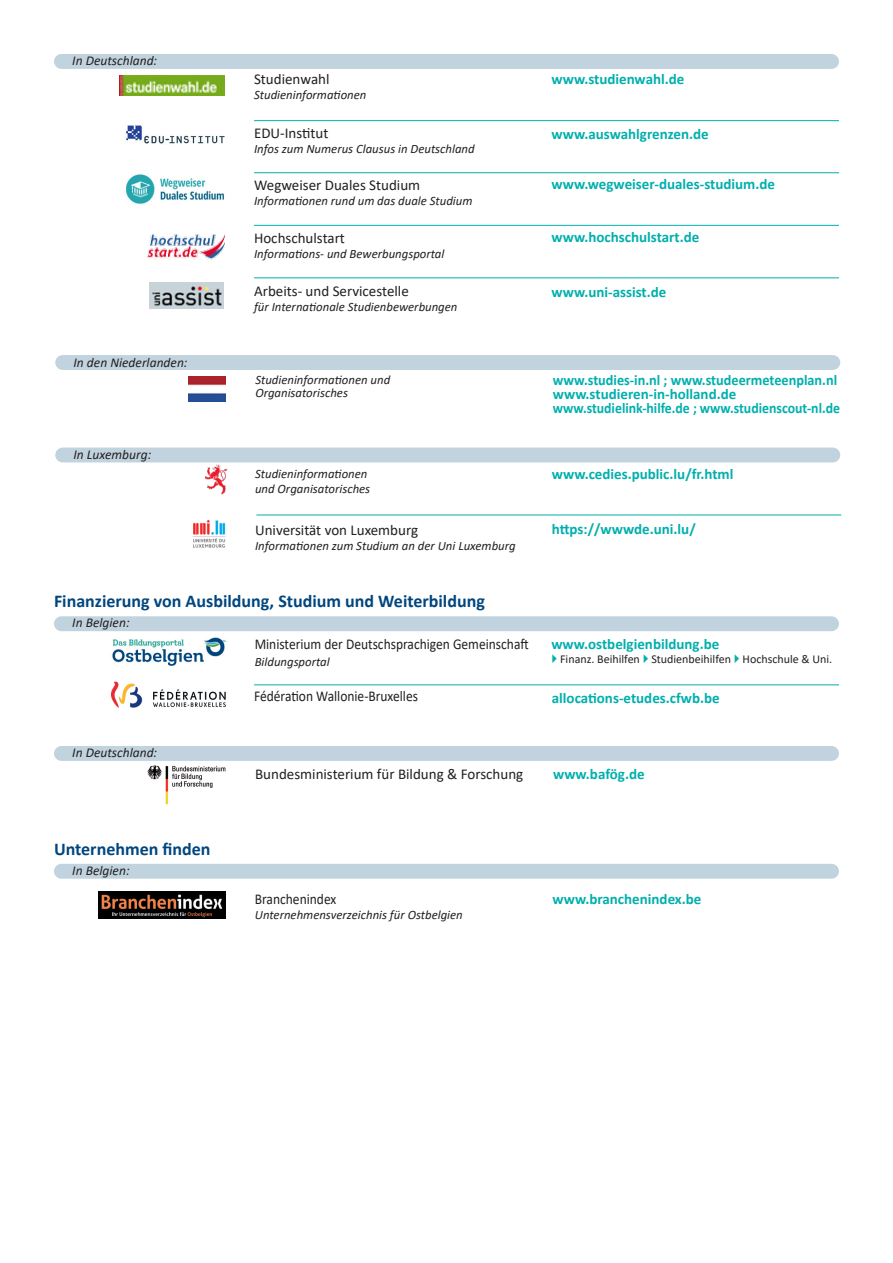
<style>
.page{position:relative;width:893px;height:1263px;background:#fff}
.page>*{position:absolute;margin:0;border:0;box-sizing:border-box;transform-origin:0 0}
.t1{font:700 18px "Calibri";color:#00467e}
.t2{font:700 15px "Calibri";color:#00afad}
.t3{font:15px "Calibri";color:#231f20}
.t4{font:15px "Calibri";color:#231f20;scale:.9 1}
.t5{font:700 15px "Calibri";color:#00afad;scale:.92 1}
.t6{font:700 15px "Calibri";color:#00afad;scale:.95 1}
.t7{font:italic 13.5px "Calibri";color:#231f20}
.t8{font:italic 12.75px "Calibri";color:#231f20}
.t9{font:12px "Calibri";color:#231f20}
</style>
<div class="page">
<img style="left:112px;top:637px;width:115px;height:29px">
<img style="left:147px;top:765px;width:79px;height:40px">
<div style="left:54px;top:616px;width:785px;height:15px;background:#c1d3de;border-radius:7px"></div>
<div style="left:54px;top:746px;width:785px;height:15px;background:#c1d3de;border-radius:7px"></div>
<img style="left:111px;top:681px;width:115px;height:27px">
<hr style="left:254px;top:684px;width:585px;height:1px;background:#00afad">
<img style="left:188px;top:377px;width:38px;height:25px">
<div style="left:55px;top:355px;width:785px;height:15px;background:#c1d3de;border-radius:7px"></div>
<div style="left:55px;top:448px;width:785px;height:14px;background:#c1d3de;border-radius:7px"></div>
<img style="left:206px;top:464px;width:22px;height:31px">
<img style="left:193px;top:520px;width:33px;height:28px">
<hr style="left:256px;top:515px;width:585px;height:1px;background:#00afad">
<img style="left:99px;top:892px;width:126px;height:27px">
<div style="left:54px;top:864px;width:785px;height:15px;background:#c1d3de;border-radius:7px"></div>
<img style="left:119px;top:75px;width:105px;height:21px">
<img style="left:147px;top:234px;width:77px;height:25px">
<img style="left:150px;top:283px;width:73px;height:25px">
<img style="left:126px;top:125px;width:99px;height:19px">
<img style="left:126px;top:174px;width:98px;height:30px">
<div style="left:54px;top:54px;width:785px;height:15px;background:#c1d3de;border-radius:7px"></div>
<hr style="left:254px;top:120px;width:585px;height:1px;background:#00afad">
<hr style="left:254px;top:172px;width:585px;height:1px;background:#00afad">
<hr style="left:254px;top:225px;width:585px;height:1px;background:#00afad">
<hr style="left:254px;top:277px;width:585px;height:1px;background:#00afad">
<p class="t7" style="left:72px;top:52px;width:86px">In Deutschland:</p>
<p class="t7" style="left:74px;top:353px;width:115px">In den Niederlanden:</p>
<p class="t7" style="left:74px;top:445px;width:79px">In Luxemburg:</p>
<p class="t3" style="left:254px;top:69px;width:77px">Studienwahl</p>
<p class="t2" style="left:551px;top:68px;width:134px">www.studienwahl.de</p>
<p class="t8" style="left:254px;top:86px;width:114px">Studieninformationen</p>
<p class="t3" style="left:254px;top:123px;width:76px">EDU-Institut</p>
<p class="t2" style="left:551px;top:124px;width:159px">www.auswahlgrenzen.de</p>
<p class="t8" style="left:254px;top:140px;width:222px">Infos zum Numerus Clausus in Deutschland</p>
<p class="t3" style="left:254px;top:175px;width:168px">Wegweiser Duales Studium</p>
<p class="t2" style="left:551px;top:174px;width:225px">www.wegweiser-duales-studium.de</p>
<p class="t8" style="left:254px;top:192px;width:220px">Informationen rund um das duale Studium</p>
<p class="t3" style="left:254px;top:228px;width:92px">Hochschulstart</p>
<p class="t2" style="left:551px;top:227px;width:149px">www.hochschulstart.de</p>
<p class="t8" style="left:254px;top:245px;width:192px">Informations- und Bewerbungsportal</p>
<p class="t3" style="left:254px;top:281px;width:156px">Arbeits- und Servicestelle</p>
<p class="t2" style="left:551px;top:281px;width:116px">www.uni-assist.de</p>
<p class="t8" style="left:254px;top:298px;width:205px">für Internationale Studienbewerbungen</p>
<p class="t8" style="left:255px;top:371px;width:136px">Studieninformationen und</p>
<p class="t8" style="left:255px;top:384px;width:94px">Organisatorisches</p>
<p class="t8" style="left:255px;top:465px;width:114px">Studieninformationen</p>
<p class="t8" style="left:255px;top:480px;width:117px">und Organisatorisches</p>
<p class="t3" style="left:255px;top:520px;width:165px">Universität von Luxemburg</p>
<p class="t8" style="left:255px;top:537px;width:262px">Informationen zum Studium an der Uni Luxemburg</p>
<p class="t6" style="left:553px;top:369px;width:301px">www.studies-in.nl ; www.studeermeteenplan.nl</p>
<p class="t2" style="left:553px;top:383px;width:185px">www.studieren-in-holland.de</p>
<p class="t5" style="left:553px;top:398px;width:314px">www.studielink-hilfe.de ; www.studienscout-nl.de</p>
<p class="t2" style="left:552px;top:463px;width:183px">www.cedies.public.lu/fr.html</p>
<p class="t2" style="left:552px;top:519px;width:145px">https://wwwde.uni.lu/</p>
<p class="t1" style="left:54px;top:588px;width:432px">Finanzierung von Ausbildung, Studium und Weiterbildung</p>
<p class="t7" style="left:72px;top:614px;width:59px">In Belgien:</p>
<p class="t7" style="left:72px;top:744px;width:86px">In Deutschland:</p>
<p class="t1" style="left:54px;top:836px;width:158px">Unternehmen finden</p>
<p class="t7" style="left:72px;top:861px;width:59px">In Belgien:</p>
<p class="t4" style="left:255px;top:634px;width:306px">Ministerium der Deutschsprachigen Gemeinschaft</p>
<p class="t8" style="left:255px;top:653px;width:77px">Bildungsportal</p>
<p class="t2" style="left:551px;top:634px;width:169px">www.ostbelgienbildung.be</p>
<p class="t9" style="left:560px;top:650px;width:274px">Finanz. Beihilfen Studienbeihilfen Hochschule &amp; Uni.</p>
<p class="t4" style="left:254px;top:686px;width:184px">Fédération Wallonie-Bruxelles</p>
<p class="t2" style="left:552px;top:688px;width:169px">allocations-etudes.cfwb.be</p>
<p class="t3" style="left:255px;top:764px;width:270px">Bundesministerium für Bildung &amp; Forschung</p>
<p class="t2" style="left:553px;top:764px;width:93px">www.bafög.de</p>
<p class="t4" style="left:255px;top:889px;width:92px">Branchenindex</p>
<p class="t8" style="left:255px;top:906px;width:209px">Unternehmensverzeichnis für Ostbelgien</p>
<p class="t2" style="left:553px;top:888px;width:150px">www.branchenindex.be</p>
</div>
